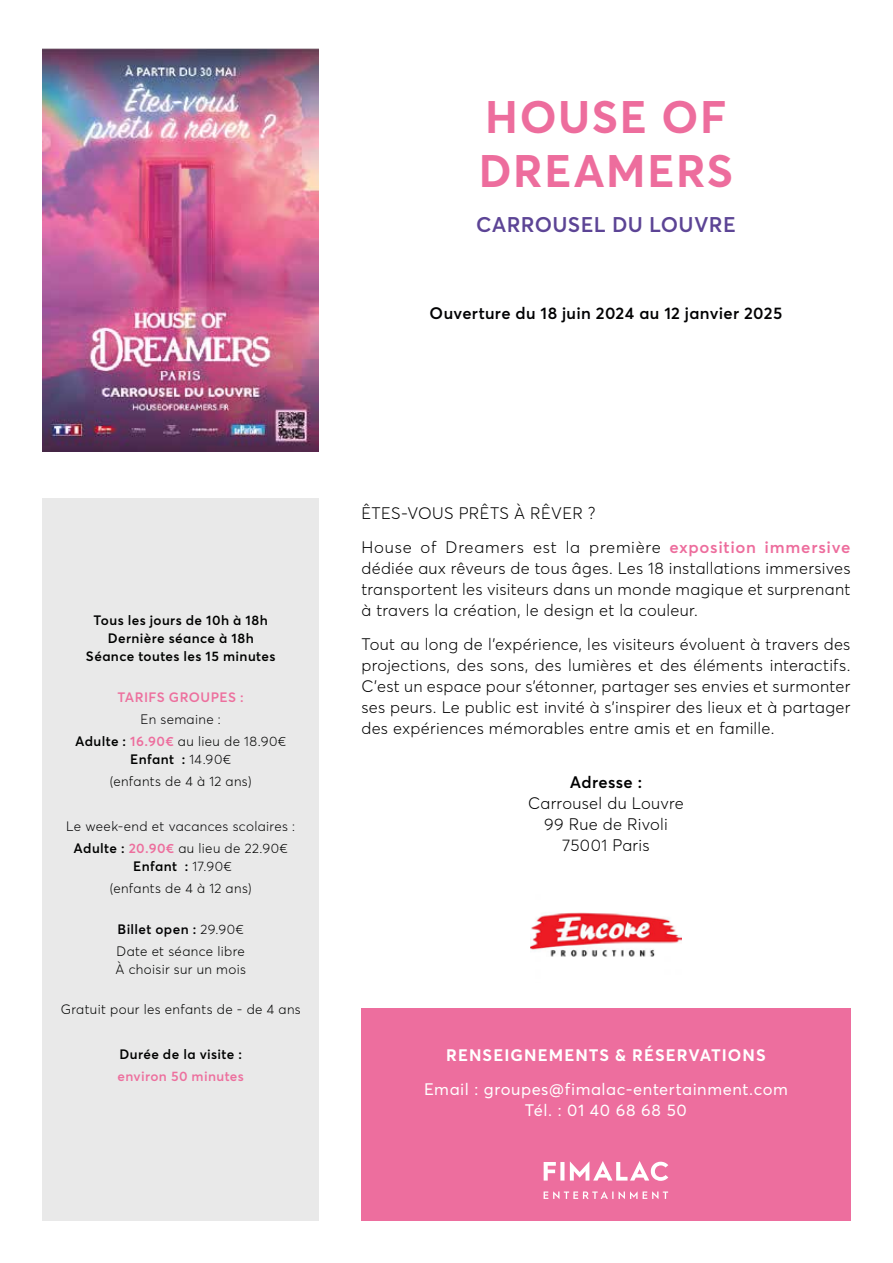
<style>
.page{position:relative;width:893px;height:1263px;background:#fff}
.page>*{position:absolute;margin:0;border:0;box-sizing:border-box;transform-origin:0 0}
.t1{font:700 45px/54px "Averta";letter-spacing:.035em;color:#ed6d9d}
.t2{font:600 21px "Averta";letter-spacing:.015em;color:#5c4495}
.t3{font:300 16.5px/21px "Averta";letter-spacing:.02em;color:#000100;text-align:justify}
.t4{font:16.5px/21px "Averta";letter-spacing:.035em;color:#fff;text-align:center}
.t5{font:600 16.5px "Averta";letter-spacing:.02em;color:#020203}
.t6{font:700 16.5px "Averta";letter-spacing:.065em;color:#fff}
.t7{font:600 16.5px "Averta";letter-spacing:.02em;color:#000100}
.t8{font:300 13.5px/22.2px "Averta";letter-spacing:.025em;color:#000100;text-align:center}
.t9{font:600 13.5px/18px "Averta";letter-spacing:.03em;color:#000100;text-align:center}
.t10{font:300 13.5px/22.2px "Averta";letter-spacing:.025em;color:#020203;text-align:center}
.t11{font:600 13.5px "Averta";letter-spacing:.025em;color:#ed709e}
.s1{color:#020203}
.s2{font-weight:600}
.s3{font-weight:600;color:#ed6d9d}
.s4{font-weight:600;color:#000100}
.s5{font-weight:600;color:#ed6e9d}
.s6{color:#000100}
.s7{font-weight:600;color:#020203}
</style>
<div class="page">
<div style="left:361px;top:1008px;width:489px;height:212px;background:#ed6e9e"></div>
<div style="left:43px;top:497px;width:276px;height:723px;background:#e9e9e9"></div>
<img style="left:43px;top:48px;width:276px;height:403px">
<svg style="left:544px;top:1191px;width:124px;height:8px"></svg>
<svg style="left:544px;top:1161px;width:124px;height:20px"></svg>
<img style="left:530px;top:912px;width:152px;height:45px">
<h1 class="t1" style="left:479px;top:90px;width:256px">HOUSE OF<br>DREAMERS</h1>
<p class="t2" style="left:476px;top:212px;width:261px">CARROUSEL DU LOUVRE</p>
<p class="t5" style="left:430px;top:302px;width:354px">Ouverture du 18 juin 2024 au 12 janvier 2025</p>
<p class="t9" style="left:86px;top:611px;width:191px">Tous les jours de 10h à 18h<br>Dernière séance à 18h<br>Séance toutes les 15 minutes</p>
<p class="t11" style="left:118px;top:688px;width:128px">TARIFS GROUPES :</p>
<p class="t8" style="left:75px;top:708px;width:213px"><span class="s1">En semaine :<br></span><span class="s2">Adulte :</span> <span class="s3">16.90€</span> au lieu de 18.90€</p>
<p class="t8" style="left:110px;top:748px;width:143px"><span class="s2">Enfant :</span> <span class="s1">14.90€ </span>(enfants de 4 à 12 ans)</p>
<p class="t10" style="left:66px;top:815px;width:230px">Le week-end et vacances scolaires :<br><span class="s4">Adulte :</span> <span class="s5">20.90€</span> <span class="s6">au lieu de 22.90€</span></p>
<p class="t8" style="left:110px;top:855px;width:143px"><span class="s2">Enfant :</span> <span class="s1">17.90€ </span>(enfants de 4 à 12 ans)</p>
<p class="t8" style="left:117px;top:918px;width:130px;text-align:left"><span class="s7">Billet open :</span> <span class="s1">29.90€<br></span>Date et séance libre</p>
<p class="t8" style="left:115px;top:958px;width:132px">À choisir sur un mois</p>
<p class="t8" style="left:61px;top:998px;width:242px">Gratuit pour les enfants de - de 4 ans</p>
<p class="t9" style="left:119px;top:1045px;width:124px">Durée de la visite :</p>
<p class="t11" style="left:117px;top:1068px;width:128px">environ 50 minutes</p>
<p class="t3" style="left:361px;top:496px;width:490px;line-height:33.8px">ÊTES-VOUS PRÊTS À RÊVER ?<br>House of Dreamers est la première <span class="s3">exposition immersive</span></p>
<p class="t3" style="left:361px;top:557px;width:491px">dédiée aux rêveurs de tous âges. Les 18 installations immersives transportent les visiteurs dans un monde magique et surprenant à travers la création, le design et la couleur.</p>
<p class="t3" style="left:361px;top:633px;width:491px">Tout au long de l’expérience, les visiteurs évoluent à travers des projections, des sons, des lumières et des éléments interactifs.<br>C’est un espace pour s’étonner, partager ses envies et surmonter ses peurs. Le public est invité à s’inspirer des lieux et à partager des expériences mémorables entre amis et en famille.</p>
<p class="t7" style="left:570px;top:772px;width:74px">Adresse :</p>
<p class="t3" style="left:528px;top:793px;width:157px;text-align:center">Carrousel du Louvre<br>99 Rue de Rivoli<br>75001 Paris</p>
<p class="t6" style="left:446px;top:1045px;width:321px">RENSEIGNEMENTS &amp; RÉSERVATIONS</p>
<p class="t4" style="left:424px;top:1079px;width:365px">Email : groupes@fimalac-entertainment.com<br>Tél. : 01 40 68 68 50</p>
</div>
